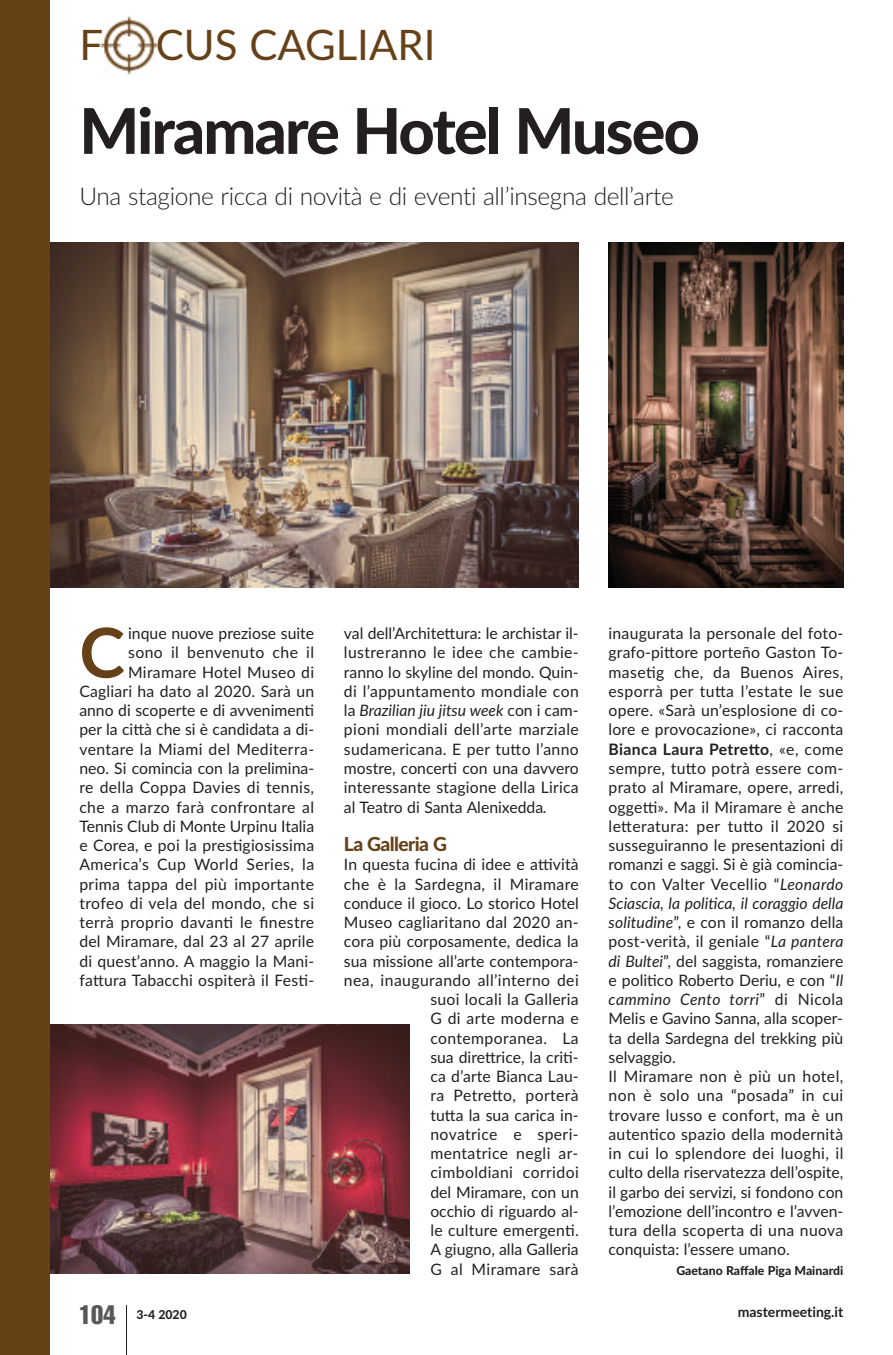
<style>
.page{position:relative;width:893px;height:1355px;background:#fff}
.page>*{position:absolute;margin:0;border:0;box-sizing:border-box;transform-origin:0 0}
.t1{font:700 68.77px "Lato";color:#664118}
.t2{font:800 63px "Lato";letter-spacing:-.03em;color:#231f20}
.t3{font:42px "Lato";color:#664118}
.t4{font:extra-condensed 26.25px "Helvetica";color:#57585a}
.t5{font:300 24.5px "Lato";letter-spacing:-.015em;color:#231f20}
.t6{font:800 19.25px "Lato";letter-spacing:-.03em;color:#664118}
.t7{font:15.75px/19.2px "Lato";letter-spacing:.01em;color:#231f20;text-align:right}
.t8{font:700 14px "Lato";color:#231f20}
.t9{font:800 12.25px "Lato";color:#231f20}
.s1{font-style:italic}
.s2{font-weight:700}
</style>
<div class="page">
<img style="left:50px;top:1024px;width:359px;height:249px">
<img style="left:50px;top:242px;width:529px;height:345px">
<hr style="left:126px;top:1305px;width:1px;height:49px;background:#231f20">
<img style="left:100px;top:16px;width:58px;height:59px">
<div style="left:0;top:0;width:50px;height:1354px;background:#664118"></div>
<img style="left:609px;top:242px;width:234px;height:345px">
<h3 class="t3" style="left:79px;top:21px;width:25px">F</h3>
<h3 class="t3" style="left:156px;top:21px;width:281px">CUS CAGlIARI</h3>
<h2 class="t2" style="left:79px;top:95px;width:622px">Miramare Hotel Museo</h2>
<h3 class="t5" style="left:79px;top:182px;width:596px">Una stagione ricca di novità e di eventi all’insegna dell’arte</h3>
<p class="t7" style="left:79px;top:624px;width:236px">inque nuove preziose suite<br>sono il benvenuto che il<br>Miramare Hotel Museo di<br>Cagliari ha dato al 2020. Sarà un anno di scoperte e di avvenimenti per la città che si è candidata a di&shy;ventare la Miami del Mediterra&shy;neo. Si comincia con la prelimina&shy;re della Coppa Davies di tennis, che a marzo farà confrontare al<br>Tennis Club di Monte Urpinu Italia e Corea, e poi la prestigiosissima<br>America’s Cup World Series, la prima tappa del più importante trofeo di vela del mondo, che si terrà proprio davanti le finestre del Miramare, dal 23 al 27 aprile di quest’anno. A maggio la Mani&shy;fattura Tabacchi ospiterà il Festi-</p>
<p class="t7" style="left:344px;top:624px;width:236px;text-align:justify">val dell’Architettura: le archistar il&shy;lustreranno le idee che cambie&shy;ranno lo skyline del mondo. Quin&shy;di l’appuntamento mondiale con la <span class="s1">Brazilian jiu jitsu week</span> con i cam&shy;pioni mondiali dell’arte marziale sudamericana. E per tutto l’anno mostre, concerti con una davvero interessante stagione della lirica al Teatro di Santa Alenixedda<span class="s1">.</span></p>
<h1 class="t1" style="left:79px;top:613px;width:47px">C</h1>
<p class="t6" style="left:344px;top:833px;width:104px">La Galleria G</p>
<p class="t7" style="left:344px;top:855px;width:236px">In questa fucina di idee e attività che è la Sardegna, il Miramare conduce il gioco. lo storico Hotel<br>Museo cagliaritano dal 2020 an&shy;cora più corposamente, dedica la sua missione all’arte contempora&shy;nea, inaugurando all’interno dei suoi locali la Galleria<br>G di arte moderna e contemporanea. la<br>sua direttrice, la criti-<br>ca d’arte Bianca lau-<br>ra Petretto, porterà<br>tutta la sua carica in-<br>novatrice e speri-<br>mentatrice negli ar-<br>cimboldiani corridoi<br>del Miramare, con un<br>occhio di riguardo al-<br>le culture emergenti.<br>A giugno, alla Galleria<br>G al Miramare sarà</p>
<p class="t7" style="left:609px;top:624px;width:236px;text-align:left">inaugurata la personale del foto&shy;grafo-pittore porteño Gaston To&shy;masetig che, da Buenos Aires, esporrà per tutta l’estate le sue opere. «Sarà un’esplosione di co&shy;lore e provocazione», ci racconta <span class="s2">Bianca Laura Petretto</span>, «e, come sempre, tutto potrà essere com&shy;prato al Miramare, opere, arredi, oggetti». Ma il Miramare è anche letteratura: per tutto il 2020 si susseguiranno le presentazioni di romanzi e saggi. Si è già comincia&shy;to con Valter Vecellio “<span class="s1">Leonardo Sciascia, la politica, il coraggio della solitudine</span>”, e con il romanzo della post-verità, il geniale “<span class="s1">La pantera di Bultei</span>”, del saggista, romanziere e politico Roberto Deriu, e con “<span class="s1">Il cammino Cento torri</span>” di Nicola Melis e Gavino Sanna, alla scoper&shy;ta della Sardegna del trekking più selvaggio.<br>Il Miramare non è più un hotel, non è solo una “posada” in cui trovare lusso e confort, ma è un autentico spazio della modernità in cui lo splendore dei luoghi, il culto della riservatezza dell’ospite, il garbo dei servizi, si fondono con l’emozione dell’incontro e l’avven&shy;tura della scoperta di una nuova conquista: l’essere umano.</p>
<p class="t9" style="left:676px;top:1263px;width:169px">Gaetano Raffale Piga Mainardi</p>
<h3 class="t4" style="left:79px;top:1305px;width:38px">104</h3>
<p class="t9" style="left:136px;top:1307px;width:52px">3-4 2020</p>
<p class="t8" style="left:738px;top:1303px;width:107px">mastermeeting.it</p>
</div>
